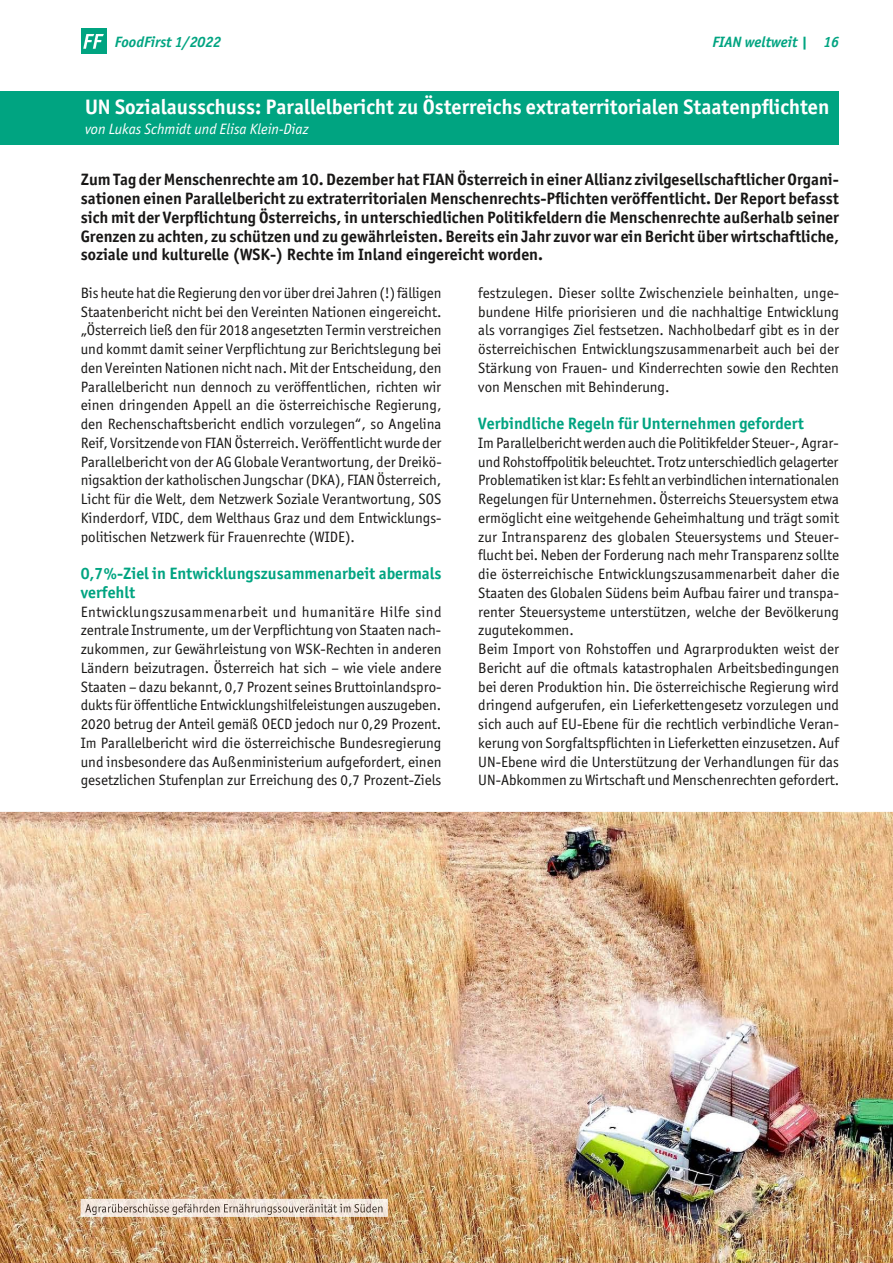
<style>
.page{position:relative;width:893px;height:1263px;background:#fff}
.page>*{position:absolute;margin:0;border:0;box-sizing:border-box;transform-origin:0 0}
.t1{font:700 21px "Officina Sans ITC";color:#fff}
.t2{font:700 16.5px/18.8px "Officina Sans ITC";color:#181716;text-align:justify}
.t3{font:700 16.5px/18.8px "Officina Sans ITC";color:#00a481}
.t4{font:15px/18.8px "Officina Sans ITC Boo";color:#181716;text-align:justify}
.t5{font:15px "Officina Sans ITC Boo It";color:#fff}
.t6{font:italic 700 15px "Officina Sans ITC";color:#00a481}
</style>
<div class="page">
<img style="left:0;top:812px;width:893px;height:451px">
<img style="left:81px;top:1199px;width:307px;height:18px">
<img style="left:85px;top:1204px;width:297px;height:11px">
<div style="left:81px;top:29px;width:25px;height:25px;background:#00a481"></div>
<svg style="left:83px;top:34px;width:21px;height:15px"></svg>
<div style="left:0;top:91px;width:839px;height:53px;background:#00a481"></div>
<p class="t6" style="left:115px;top:33px;width:108px">FoodFirst 1/2022</p>
<p class="t6" style="left:713px;top:33px;width:128px">FIAN weltweit | 16</p>
<h1 class="t1" style="left:85px;top:94px;width:746px">uN sozialausschuss: Parallelbericht zu Österreichs extraterritorialen staatenpflichten</h1>
<p class="t5" style="left:85px;top:120px;width:225px">von Lukas Schmidt und Elisa Klein-Diaz</p>
<p class="t2" style="left:81px;top:170px;width:760px">Zum tag der Menschenrechte am 10. Dezember hat FIAN Österreich in einer Allianz zivilgesellschaftlicher Organi&shy;sationen einen Parallelbericht zu extraterritorialen Menschenrechts-Pflichten veröffentlicht. Der Report befasst sich mit der Verpflichtung Österreichs, in unterschiedlichen Politikfeldern die Menschenrechte außerhalb seiner grenzen zu achten, zu schützen und zu gewährleisten. bereits ein Jahr zuvor war ein bericht über wirtschaftliche, soziale und kulturelle (WsK-) Rechte im Inland eingereicht worden.</p>
<p class="t4" style="left:81px;top:283px;width:362px">Bis heute hat die Regierung den vor über drei Jahren (!) fälligen Staatenbericht nicht bei den Vereinten Nationen eingereicht. „Österreich ließ den für 2018 angesetzten Termin verstreichen und kommt damit seiner Verpflichtung zur Berichtslegung bei den Vereinten Nationen nicht nach. Mit der Entscheidung, den Parallelbericht nun dennoch zu veröffentlichen, richten wir einen dringenden Appell an die österreichische Regierung, den Rechenschaftsbericht endlich vorzulegen“, so Angelina Reif, Vorsitzende von FIAN Österreich. Veröffentlicht wurde der Parallelbericht von der AG Globale Verantwortung, der Dreikö&shy;nigsaktion der katholischen Jungschar (DKA), FIAN Österreich, Licht für die Welt, dem Netzwerk Soziale Verantwortung, SOS Kinderdorf, VIDC, dem Welthaus Graz und dem Entwicklungs&shy;politischen Netzwerk für Frauenrechte (WIDE).</p>
<p class="t3" style="left:81px;top:564px;width:362px">0,7%-Ziel in Entwicklungszusammenarbeit abermals verfehlt</p>
<p class="t4" style="left:81px;top:602px;width:362px">Entwicklungszusammenarbeit und humanitäre Hilfe sind zentrale Instrumente, um der Verpflichtung von Staaten nach&shy;zukommen, zur Gewährleistung von WSK-Rechten in anderen Ländern beizutragen. Österreich hat sich – wie viele andere Staaten – dazu bekannt, 0,7 Prozent seines Bruttoinlandspro&shy;dukts für öffentliche Entwicklungshilfeleistungen auszugeben.<br>2020 betrug der Anteil gemäß OECD jedoch nur 0,29 Prozent.<br>Im Parallelbericht wird die österreichische Bundesregierung und insbesondere das Außenministerium aufgefordert, einen gesetzlichen Stufenplan zur Erreichung des 0,7 Prozent-Ziels</p>
<p class="t4" style="left:478px;top:283px;width:362px">festzulegen. Dieser sollte Zwischenziele beinhalten, unge&shy;bundene Hilfe priorisieren und die nachhaltige Entwicklung als vorrangiges Ziel festsetzen. Nachholbedarf gibt es in der österreichischen Entwicklungszusammenarbeit auch bei der Stärkung von Frauen- und Kinderrechten sowie den Rechten von Menschen mit Behinderung.</p>
<p class="t3" style="left:478px;top:414px;width:327px">Verbindliche Regeln für unternehmen gefordert</p>
<p class="t4" style="left:478px;top:433px;width:362px;text-align:left">Im Parallelbericht werden auch die Politikfelder Steuer-, Agrar&shy;und Rohstoffpolitik beleuchtet. Trotz unterschiedlich gelagerter Problematiken ist klar: Es fehlt an verbindlichen internationalen Regelungen für Unternehmen. Österreichs Steuersystem etwa ermöglicht eine weitgehende Geheimhaltung und trägt somit zur Intransparenz des globalen Steuersystems und Steuer&shy;flucht bei. Neben der Forderung nach mehr Transparenz sollte die österreichische Entwicklungszusammenarbeit daher die Staaten des Globalen Südens beim Aufbau fairer und transpa&shy;renter Steuersysteme unterstützen, welche der Bevölkerung zugutekommen.<br>Beim Import von Rohstoffen und Agrarprodukten weist der Bericht auf die oftmals katastrophalen Arbeitsbedingungen bei deren Produktion hin. Die österreichische Regierung wird dringend aufgerufen, ein Lieferkettengesetz vorzulegen und sich auch auf EU-Ebene für die rechtlich verbindliche Veran&shy;kerung von Sorgfaltspflichten in Lieferketten einzusetzen. Auf UN-Ebene wird die Unterstützung der Verhandlungen für das UN-Abkommen zu Wirtschaft und Menschenrechten gefordert.</p>
</div>
